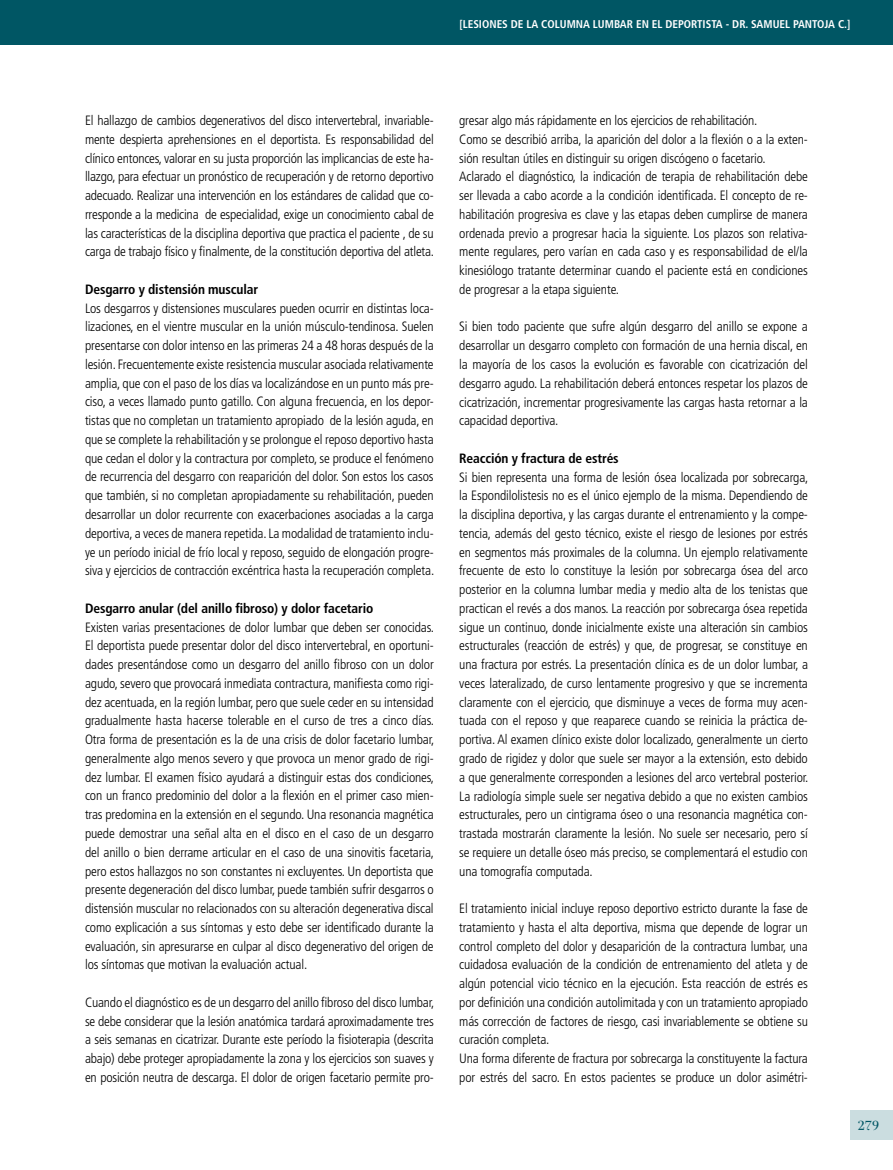
<style>
.page{position:relative;width:893px;height:1170px;background:#fff}
.page>*{position:absolute;margin:0;border:0;box-sizing:border-box;transform-origin:0 0}
.t1{font:19.5px "Filosofia Grand Caps";color:#005664;scale:1.1 1}
.t2{font:300 condensed 13.5px/18.8px "Frutiger";letter-spacing:-.01em;color:#000;text-align:justify}
.t3{font:700 condensed 13.5px "Frutiger";letter-spacing:-.01em;color:#000}
.t4{font:700 condensed 11.25px "Frutiger";color:#fff}
</style>
<div class="page">
<div style="left:850px;top:1110px;width:43px;height:30px;background:#cbdde0"></div>
<div style="left:0;top:0;width:893px;height:44px;background:#005664"></div>
<p class="t4" style="left:459px;top:17px;width:15px">[Lesiones</p>
<p class="t4" style="left:511px;top:17px;width:39px">delacolumna</p>
<p class="t4" style="left:593px;top:17px;width:8px">lumbar</p>
<p class="t4" style="left:636px;top:17px;width:37px">eneldeportista</p>
<p class="t4" style="left:726px;top:17px;width:39px">- Dr. Samuel</p>
<p class="t4" style="left:793px;top:17px;width:13px">Panto</p>
<p class="t4" style="left:824px;top:17px;width:27px">ja C.]</p>
<p class="t2" style="left:85px;top:111px;width:351px">El hallazgo de cambios degenerativos del disco intervertebral, invariable&shy;mente despierta aprehensiones en el deportista. Es responsabilidad del clínico entonces, valorar en su justa proporción las implicancias de este ha&shy;llazgo, para efectuar un pronóstico de recuperación y de retorno deportivo adecuado. Realizar una intervención en los estándares de calidad que co&shy;rresponde a la medicina de especialidad, exige un conocimiento cabal de las características de la disciplina deportiva que practica el paciente , de su carga de trabajo físico y finalmente, de la constitución deportiva del atleta.</p>
<p class="t3" style="left:85px;top:281px;width:175px">Desgarro y distensión muscular</p>
<p class="t2" style="left:85px;top:299px;width:351px">Los desgarros y distensiones musculares pueden ocurrir en distintas loca&shy;lizaciones, en el vientre muscular en la unión músculo-tendinosa. Suelen presentarse con dolor intenso en las primeras 24 a 48 horas después de la lesión. Frecuentemente existe resistencia muscular asociada relativamente amplia, que con el paso de los días va localizándose en un punto más pre&shy;ciso, a veces llamado punto gatillo. Con alguna frecuencia, en los depor&shy;tistas que no completan un tratamiento apropiado de la lesión aguda, en que se complete la rehabilitación y se prolongue el reposo deportivo hasta que cedan el dolor y la contractura por completo, se produce el fenómeno de recurrencia del desgarro con reaparición del dolor. Son estos los casos que también, si no completan apropiadamente su rehabilitación, pueden desarrollar un dolor recurrente con exacerbaciones asociadas a la carga deportiva, a veces de manera repetida. La modalidad de tratamiento inclu&shy;ye un período inicial de frío local y reposo, seguido de elongación progre&shy;siva y ejercicios de contracción excéntrica hasta la recuperación completa.</p>
<p class="t3" style="left:85px;top:600px;width:290px">Desgarro anular (del anillo fibroso) y dolor facetario</p>
<p class="t2" style="left:85px;top:617px;width:351px">Existen varias presentaciones de dolor lumbar que deben ser conocidas.<br>El deportista puede presentar dolor del disco intervertebral, en oportuni&shy;dades presentándose como un desgarro del anillo fibroso con un dolor agudo, severo que provocará inmediata contractura, manifiesta como rigi&shy;dez acentuada, en la región lumbar, pero que suele ceder en su intensidad gradualmente hasta hacerse tolerable en el curso de tres a cinco días.<br>Otra forma de presentación es la de una crisis de dolor facetario lumbar, generalmente algo menos severo y que provoca un menor grado de rigi&shy;dez lumbar. El examen físico ayudará a distinguir estas dos condiciones, con un franco predominio del dolor a la flexión en el primer caso mien&shy;tras predomina en la extensión en el segundo. Una resonancia magnética puede demostrar una señal alta en el disco en el caso de un desgarro del anillo o bien derrame articular en el caso de una sinovitis facetaria, pero estos hallazgos no son constantes ni excluyentes. Un deportista que presente degeneración del disco lumbar, puede también sufrir desgarros o distensión muscular no relacionados con su alteración degenerativa discal como explicación a sus síntomas y esto debe ser identificado durante la evaluación, sin apresurarse en culpar al disco degenerativo del origen de los síntomas que motivan la evaluación actual.</p>
<p class="t2" style="left:85px;top:992px;width:351px">Cuando el diagnóstico es de un desgarro del anillo fibroso del disco lumbar, se debe considerar que la lesión anatómica tardará aproximadamente tres a seis semanas en cicatrizar. Durante este período la fisioterapia (descrita abajo) debe proteger apropiadamente la zona y los ejercicios son suaves y en posición neutra de descarga. El dolor de origen facetario permite pro-</p>
<p class="t2" style="left:459px;top:111px;width:350px;text-align:left">gresar algo más rápidamente en los ejercicios de rehabilitación.<br>Como se describió arriba, la aparición del dolor a la flexión o a la exten&shy;sión resultan útiles en distinguir su origen discógeno o facetario.<br>Aclarado el diagnóstico, la indicación de terapia de rehabilitación debe ser llevada a cabo acorde a la condición identificada. El concepto de re&shy;habilitación progresiva es clave y las etapas deben cumplirse de manera ordenada previo a progresar hacia la siguiente. Los plazos son relativa&shy;mente regulares, pero varían en cada caso y es responsabilidad de el/la kinesiólogo tratante determinar cuando el paciente está en condiciones de progresar a la etapa siguiente.</p>
<p class="t2" style="left:459px;top:317px;width:350px">Si bien todo paciente que sufre algún desgarro del anillo se expone a desarrollar un desgarro completo con formación de una hernia discal, en la mayoría de los casos la evolución es favorable con cicatrización del desgarro agudo. La rehabilitación deberá entonces respetar los plazos de cicatrización, incrementar progresivamente las cargas hasta retornar a la capacidad deportiva.</p>
<p class="t3" style="left:459px;top:450px;width:161px">Reacción y fractura de estrés</p>
<p class="t2" style="left:459px;top:467px;width:351px">Si bien representa una forma de lesión ósea localizada por sobrecarga, la Espondilolistesis no es el único ejemplo de la misma. Dependiendo de la disciplina deportiva, y las cargas durante el entrenamiento y la compe&shy;tencia, además del gesto técnico, existe el riesgo de lesiones por estrés en segmentos más proximales de la columna. Un ejemplo relativamente frecuente de esto lo constituye la lesión por sobrecarga ósea del arco posterior en la columna lumbar media y medio alta de los tenistas que practican el revés a dos manos. La reacción por sobrecarga ósea repetida sigue un continuo, donde inicialmente existe una alteración sin cambios estructurales (reacción de estrés) y que, de progresar, se constituye en una fractura por estrés. La presentación clínica es de un dolor lumbar, a veces lateralizado, de curso lentamente progresivo y que se incrementa claramente con el ejercicio, que disminuye a veces de forma muy acen&shy;tuada con el reposo y que reaparece cuando se reinicia la práctica de&shy;portiva. Al examen clínico existe dolor localizado, generalmente un cierto grado de rigidez y dolor que suele ser mayor a la extensión, esto debido a que generalmente corresponden a lesiones del arco vertebral posterior.<br>La radiología simple suele ser negativa debido a que no existen cambios estructurales, pero un cintigrama óseo o una resonancia magnética con&shy;trastada mostrarán claramente la lesión. No suele ser necesario, pero sí se requiere un detalle óseo más preciso, se complementará el estudio con una tomografía computada.</p>
<p class="t2" style="left:459px;top:899px;width:350px;text-align:left">El tratamiento inicial incluye reposo deportivo estricto durante la fase de tratamiento y hasta el alta deportiva, misma que depende de lograr un control completo del dolor y desaparición de la contractura lumbar, una cuidadosa evaluación de la condición de entrenamiento del atleta y de algún potencial vicio técnico en la ejecución. Esta reacción de estrés es por definición una condición autolimitada y con un tratamiento apropiado más corrección de factores de riesgo, casi invariablemente se obtiene su curación completa.<br>Una forma diferente de fractura por sobrecarga la constituyente la factura por estrés del sacro. En estos pacientes se produce un dolor asimétri-</p>
<h1 class="t1" style="left:857px;top:1113px;width:22px">279</h1>
</div>
